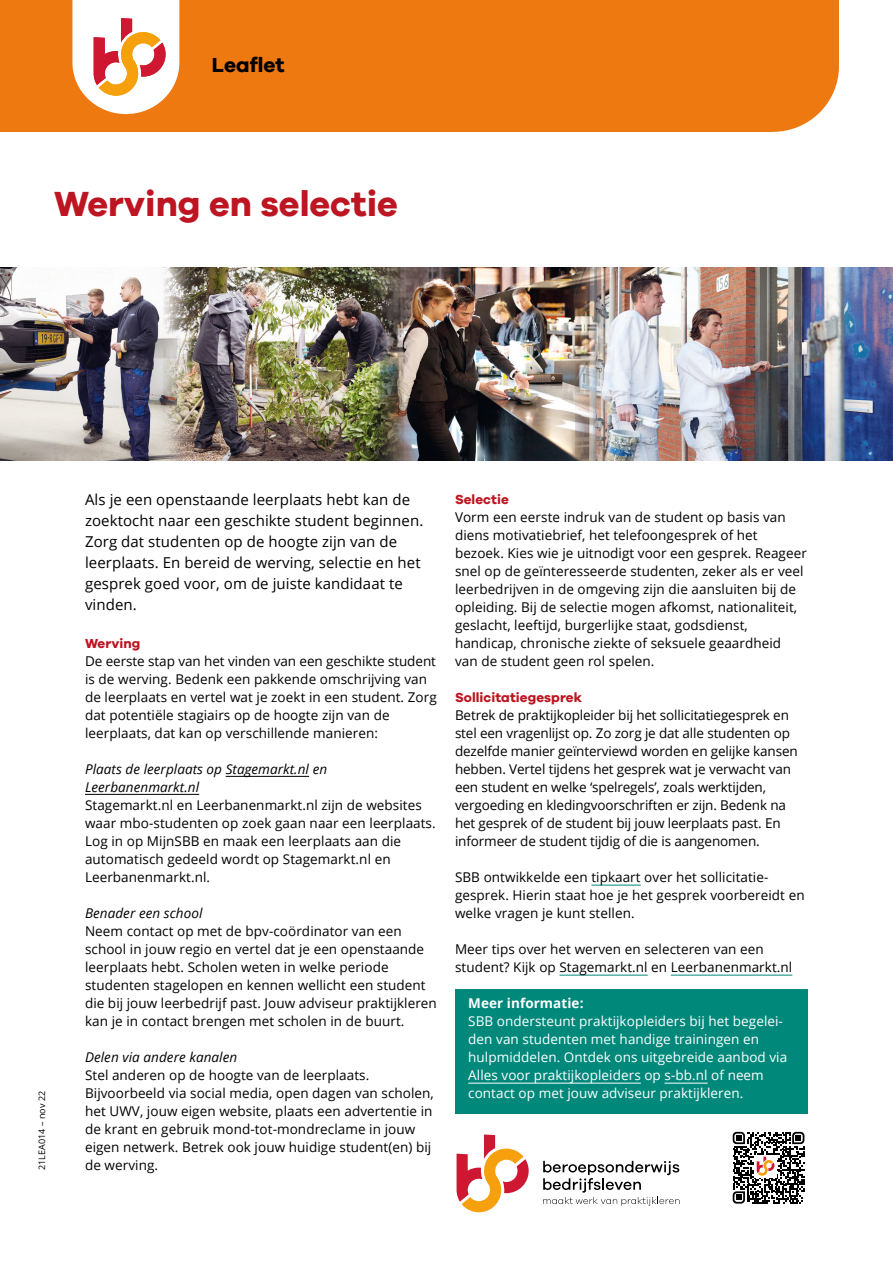
<style>
.page{position:relative;width:893px;height:1263px;background:#fff}
.page>*{position:absolute;margin:0;border:0;box-sizing:border-box;transform-origin:0 0}
.H2_HOOFDSTUKKOP{font:700 36px "Galano Grotesque";color:#bd1521}
.H2_HOOFDSTUKKOP-2{font:700 21px "Galano Grotesque";color:#000}
.P_BROOD{font:15px/21px "Open Sans";letter-spacing:.005em;color:#000}
.P_BROOD-2{font:13.5px/18px "Open Sans";letter-spacing:.005em;color:#000}
.Box_tekst_plat{font:13.5px/18px "Open Sans";letter-spacing:.005em;color:#fff}
.H3_KOP_KLEIN{font:700 13.5px "Galano Grotesque";letter-spacing:.005em;color:#bd1521}
.Box_tekst_kopje{font:700 13.5px "Open Sans";letter-spacing:.005em;color:#fff}
.CODE{font:9px "Open Sans";letter-spacing:.005em;color:#000}
.s1{font-family:"Galano Grotesque";font-weight:700;color:#bd1521}
.s2{font-style:italic}
</style>
<div class="page">
<img style="left:0;top:267px;width:893px;height:194px">
<div style="left:0;top:0;width:773px;height:132px;background:#ef7911"></div>
<svg style="left:773px;top:0;width:66px;height:132px;background:#f08729"></svg>
<svg style="left:72px;top:0;width:107px;height:114px;background:#f7cfb9"></svg>
<hr style="left:591px;top:885px;width:50px;height:1px;background:#00887b">
<hr style="left:559px;top:975px;width:89px;height:1px;background:#00887b">
<hr style="left:671px;top:975px;width:121px;height:1px;background:#00887b">
<div style="left:455px;top:989px;width:353px;height:39px;background:#00887b"></div>
<div style="left:455px;top:1007px;width:353px;height:107px;background:#00887b"></div>
<hr style="left:468px;top:1083px;width:173px;height:1px;background:#fff">
<hr style="left:664px;top:1083px;width:44px;height:1px;background:#fff">
<svg style="left:457px;top:1134px;width:72px;height:78px"></svg>
<svg style="left:543px;top:1161px;width:136px;height:45px"></svg>
<svg style="left:733px;top:1132px;width:71px;height:72px"></svg>
<hr style="left:226px;top:776px;width:83px;height:1px;background:#000">
<hr style="left:85px;top:794px;width:114px;height:1px;background:#000">
<h2 class="H2_HOOFDSTUKKOP-2" style="left:212px;top:52px;width:74px">Leaflet</h2>
<h2 class="H2_HOOFDSTUKKOP" style="left:54px;top:182px;width:345px">Werving en selectie</h2>
<p class="CODE" style="left:36px;top:1170px;width:81px;rotate:-90deg">21LEA014 – nov 22</p>
<p class="P_BROOD" style="left:85px;top:488px;width:340px">Als je een openstaande leerplaats hebt kan de zoektocht naar een geschikte student beginnen.<br>Zorg dat studenten op de hoogte zijn van de leerplaats. En bereid de werving, selectie en het gesprek goed voor, om de juiste kandidaat te vinden.</p>
<p class="P_BROOD-2" style="left:85px;top:634px;width:353px"><span class="s1">Werving<br></span>De eerste stap van het vinden van een geschikte student is de werving. Bedenk een pakkende omschrijving van de leerplaats en vertel wat je zoekt in een student. Zorg dat potentiële stagiairs op de hoogte zijn van de leerplaats, dat kan op verschillende manieren:</p>
<p class="P_BROOD-2" style="left:85px;top:760px;width:352px"><span class="s2">Plaats de leerplaats op Stagemarkt.nl en Leerbanenmarkt.nl<br></span>Stagemarkt.nl en Leerbanenmarkt.nl zijn de websites waar mbo-studenten op zoek gaan naar een leerplaats.<br>Log in op MijnSBB en maak een leerplaats aan die automatisch gedeeld wordt op Stagemarkt.nl en Leerbanenmarkt.nl.</p>
<p class="P_BROOD-2" style="left:85px;top:904px;width:353px"><span class="s2">Benader een school<br></span>Neem contact op met de bpv-coördinator van een school in jouw regio en vertel dat je een openstaande leerplaats hebt. Scholen weten in welke periode studenten stagelopen en kennen wellicht een student die bij jouw leerbedrijf past. Jouw adviseur praktijkleren kan je in contact brengen met scholen in de buurt.</p>
<p class="P_BROOD-2" style="left:85px;top:1048px;width:350px"><span class="s2">Delen via andere kanalen<br></span>Stel anderen op de hoogte van de leerplaats.<br>Bijvoorbeeld via social media, open dagen van scholen, het UWV, jouw eigen website, plaats een advertentie in de krant en gebruik mond-tot-mondreclame in jouw eigen netwerk. Betrek ook jouw huidige student(en) bij de werving.</p>
<h3 class="H3_KOP_KLEIN" style="left:455px;top:491px;width:55px">Selectie</h3>
<p class="P_BROOD-2" style="left:455px;top:508px;width:353px">Vorm een eerste indruk van de student op basis van diens motivatiebrief, het telefoongesprek of het bezoek. Kies wie je uitnodigt voor een gesprek. Reageer snel op de geïnteresseerde studenten, zeker als er veel leerbedrijven in de omgeving zijn die aansluiten bij de opleiding. Bij de selectie mogen afkomst, nationaliteit, geslacht, leeftijd, burgerlijke staat, godsdienst, handicap, chronische ziekte of seksuele geaardheid van de student geen rol spelen.</p>
<h3 class="H3_KOP_KLEIN" style="left:455px;top:689px;width:129px">Sollicitatiegesprek</h3>
<p class="P_BROOD-2" style="left:455px;top:706px;width:344px">Betrek de praktijkopleider bij het sollicitatiegesprek en stel een vragenlijst op. Zo zorg je dat alle studenten op dezelfde manier geïnterviewd worden en gelijke kansen hebben. Vertel tijdens het gesprek wat je verwacht van een student en welke ‘spelregels’, zoals werktijden, vergoeding en kledingvoorschriften er zijn. Bedenk na het gesprek of de student bij jouw leerplaats past. En informeer de student tijdig of die is aangenomen.</p>
<p class="P_BROOD-2" style="left:455px;top:868px;width:351px">SBB ontwikkelde een tipkaart over het sollicitatie&shy;gesprek. Hierin staat hoe je het gesprek voorbereidt en welke vragen je kunt stellen.</p>
<p class="P_BROOD-2" style="left:455px;top:940px;width:339px">Meer tips over het werven en selecteren van een student? Kijk op Stagemarkt.nl en Leerbanenmarkt.nl</p>
<p class="Box_tekst_kopje" style="left:468px;top:994px;width:117px">Meer informatie:</p>
<p class="Box_tekst_plat" style="left:468px;top:1012px;width:321px">SBB ondersteunt praktijkopleiders bij het begelei&shy;den van studenten met handige trainingen en hulpmiddelen. Ontdek ons uitgebreide aanbod via Alles voor praktijkopleiders op s-bb.nl of neem contact op met jouw adviseur praktijkleren.</p>
</div>
